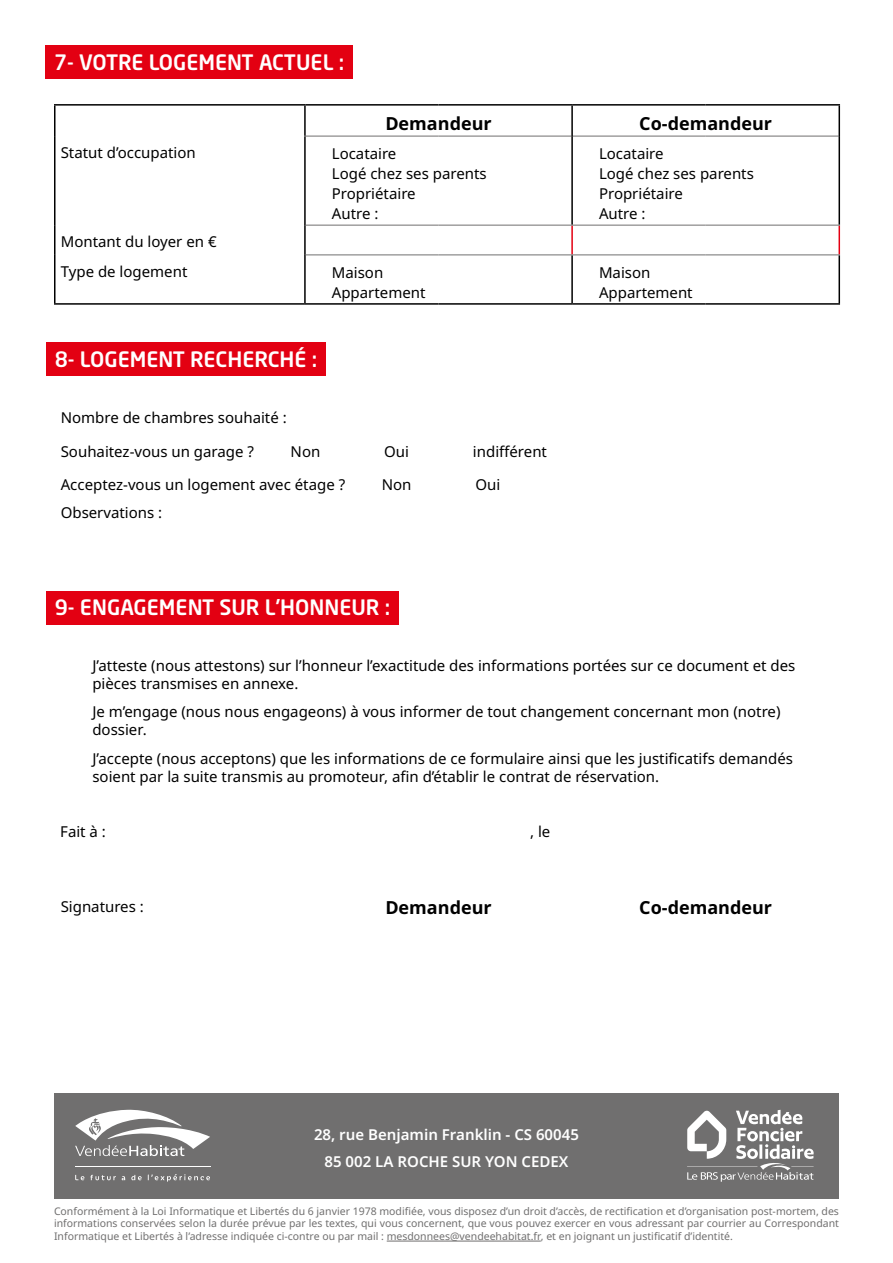
<style>
.page{position:relative;width:893px;height:1263px;background:#fff}
.page>*{position:absolute;margin:0;border:0;box-sizing:border-box;transform-origin:0 0}
.t1{font:500 21px "Neo Sans W1 G";color:#fff}
.t2{font:700 18px "Noto Sans";color:#000}
.t3{font:15px/20px "Noto Sans";color:#000}
.t4{font:600 15px/27px "Noto Sans";color:#fff;text-align:center}
.t5{font:10.5px/12.6px "Noto Sans";color:#706f6f;text-align:justify}
</style>
<div class="page">
<div style="left:46px;top:342px;width:280px;height:34px;background:#e30012"></div>
<div style="left:46px;top:591px;width:353px;height:34px;background:#e30012"></div>
<div style="left:45px;top:45px;width:308px;height:34px;background:#e30012"></div>
<hr style="left:838px;top:255px;width:2px;height:48px;background:#000">
<hr style="left:304px;top:136px;width:134px;height:1px;background:#706f6f">
<hr style="left:438px;top:136px;width:133px;height:1px;background:#706f6f">
<hr style="left:573px;top:136px;width:133px;height:1px;background:#706f6f">
<hr style="left:706px;top:136px;width:132px;height:1px;background:#706f6f">
<hr style="left:54px;top:104px;width:252px;height:2px;background:#000">
<hr style="left:54px;top:106px;width:2px;height:30px;background:#000">
<hr style="left:54px;top:136px;width:2px;height:89px;background:#000">
<hr style="left:54px;top:225px;width:2px;height:30px;background:#000">
<hr style="left:54px;top:255px;width:2px;height:48px;background:#000">
<hr style="left:54px;top:303px;width:251px;height:2px;background:#000">
<hr style="left:438px;top:303px;width:134px;height:2px;background:#000">
<hr style="left:706px;top:303px;width:134px;height:2px;background:#000">
<hr style="left:572px;top:104px;width:134px;height:2px;background:#000">
<hr style="left:706px;top:104px;width:134px;height:2px;background:#000">
<hr style="left:838px;top:106px;width:2px;height:30px;background:#000">
<hr style="left:838px;top:136px;width:2px;height:89px;background:#000">
<hr style="left:571px;top:255px;width:2px;height:48px;background:#000">
<hr style="left:572px;top:303px;width:134px;height:2px;background:#000">
<hr style="left:306px;top:104px;width:132px;height:2px;background:#000">
<hr style="left:438px;top:104px;width:134px;height:2px;background:#000">
<hr style="left:571px;top:106px;width:2px;height:30px;background:#000">
<hr style="left:304px;top:136px;width:2px;height:89px;background:#000">
<hr style="left:571px;top:136px;width:2px;height:89px;background:#000">
<hr style="left:304px;top:225px;width:2px;height:30px;background:#000">
<hr style="left:304px;top:106px;width:2px;height:30px;background:#000">
<hr style="left:304px;top:255px;width:2px;height:48px;background:#000">
<hr style="left:305px;top:303px;width:133px;height:2px;background:#000">
<hr style="left:571px;top:225px;width:2px;height:29px;background:#e30012">
<hr style="left:838px;top:225px;width:2px;height:29px;background:#e30012">
<hr style="left:306px;top:225px;width:132px;height:1px;background:#706f6f">
<hr style="left:438px;top:225px;width:134px;height:1px;background:#706f6f">
<hr style="left:572px;top:225px;width:134px;height:1px;background:#706f6f">
<hr style="left:706px;top:225px;width:134px;height:1px;background:#706f6f">
<hr style="left:306px;top:254px;width:132px;height:1px;background:#706f6f">
<hr style="left:438px;top:254px;width:134px;height:1px;background:#706f6f">
<hr style="left:572px;top:254px;width:134px;height:1px;background:#706f6f">
<hr style="left:706px;top:254px;width:134px;height:1px;background:#706f6f">
<div style="left:54px;top:1093px;width:785px;height:105px;background:#706f6f"></div>
<hr style="left:387px;top:1241px;width:154px;height:1px;background:#706f6f">
<svg style="left:75px;top:1175px;width:9px;height:5px"></svg>
<svg style="left:131px;top:1175px;width:11px;height:5px"></svg>
<svg style="left:90px;top:1175px;width:26px;height:5px"></svg>
<svg style="left:148px;top:1174px;width:62px;height:7px"></svg>
<svg style="left:75px;top:1109px;width:135px;height:47px"></svg>
<hr style="left:75px;top:1166px;width:135px;height:1px;background:#fff">
<svg style="left:687px;top:1110px;width:126px;height:71px"></svg>
<h1 class="t1" style="left:54px;top:49px;width:292px">7- VOTRE LOGEMENT ACTUEL :</h1>
<p class="t2" style="left:385px;top:111px;width:108px">Demandeur</p>
<p class="t2" style="left:639px;top:111px;width:134px">Co-demandeur</p>
<p class="t3" style="left:61px;top:143px;width:137px">Statut d’occupation</p>
<p class="t3" style="left:332px;top:144px;width:156px">Locataire<br>Logé chez ses parents<br>Propriétaire<br>Autre :</p>
<p class="t3" style="left:599px;top:144px;width:156px">Locataire<br>Logé chez ses parents<br>Propriétaire<br>Autre :</p>
<p class="t3" style="left:61px;top:227px;width:157px;line-height:29.7px">Montant du loyer en €<br>Type de logement</p>
<p class="t3" style="left:332px;top:263px;width:95px">Maison<br>Appartement</p>
<p class="t3" style="left:599px;top:263px;width:95px">Maison<br>Appartement</p>
<h1 class="t1" style="left:55px;top:346px;width:264px">8- LOGEMENT RECHERCHÉ :</h1>
<p class="t3" style="left:61px;top:408px;width:228px">Nombre de chambres souhaité :</p>
<p class="t3" style="left:61px;top:442px;width:195px">Souhaitez-vous un garage ?</p>
<p class="t3" style="left:291px;top:442px;width:31px">Non</p>
<p class="t3" style="left:384px;top:442px;width:26px">Oui</p>
<p class="t3" style="left:473px;top:442px;width:76px">indifférent</p>
<p class="t3" style="left:61px;top:475px;width:286px">Acceptez-vous un logement avec étage ?</p>
<p class="t3" style="left:382px;top:475px;width:31px">Non</p>
<p class="t3" style="left:475px;top:475px;width:26px">Oui</p>
<p class="t3" style="left:61px;top:503px;width:103px">Observations :</p>
<h1 class="t1" style="left:55px;top:594px;width:337px">9- ENGAGEMENT SUR L’HONNEUR :</h1>
<p class="t3" style="left:92px;top:657px;width:704px;line-height:18px">J’atteste (nous attestons) sur l’honneur l’exactitude des informations portées sur ce document et des pièces transmises en annexe.</p>
<p class="t3" style="left:92px;top:703px;width:690px;line-height:18px">Je m’engage (nous nous engageons) à vous informer de tout changement concernant mon (notre) dossier.</p>
<p class="t3" style="left:92px;top:749px;width:702px;line-height:18px">J’accepte (nous acceptons) que les informations de ce formulaire ainsi que les justificatifs demandés soient par la suite transmis au promoteur, afin d’établir le contrat de réservation.</p>
<p class="t3" style="left:60px;top:821px;width:47px">Fait à :</p>
<p class="t3" style="left:530px;top:821px;width:22px">, le</p>
<p class="t3" style="left:61px;top:897px;width:85px">Signatures :</p>
<p class="t2" style="left:385px;top:895px;width:108px">Demandeur</p>
<p class="t2" style="left:639px;top:895px;width:134px">Co-demandeur</p>
<p class="t4" style="left:314px;top:1121px;width:266px">28, rue Benjamin Franklin - CS 60045<br>85 002 LA ROCHE SUR YON CEDEX</p>
<p class="t5" style="left:54px;top:1205px;width:786px">Conformément à la Loi Informatique et Libertés du 6 janvier 1978 modifiée, vous disposez d’un droit d’accès, de rectification et d’organisation post-mortem, des informations conservées selon la durée prévue par les textes, qui vous concernent, que vous pouvez exercer en vous adressant par courrier au Correspondant Informatique et Libertés à l’adresse indiquée ci-contre ou par mail : mesdonnees@vendeehabitat.fr, et en joignant un justificatif d’identité.</p>
</div>
